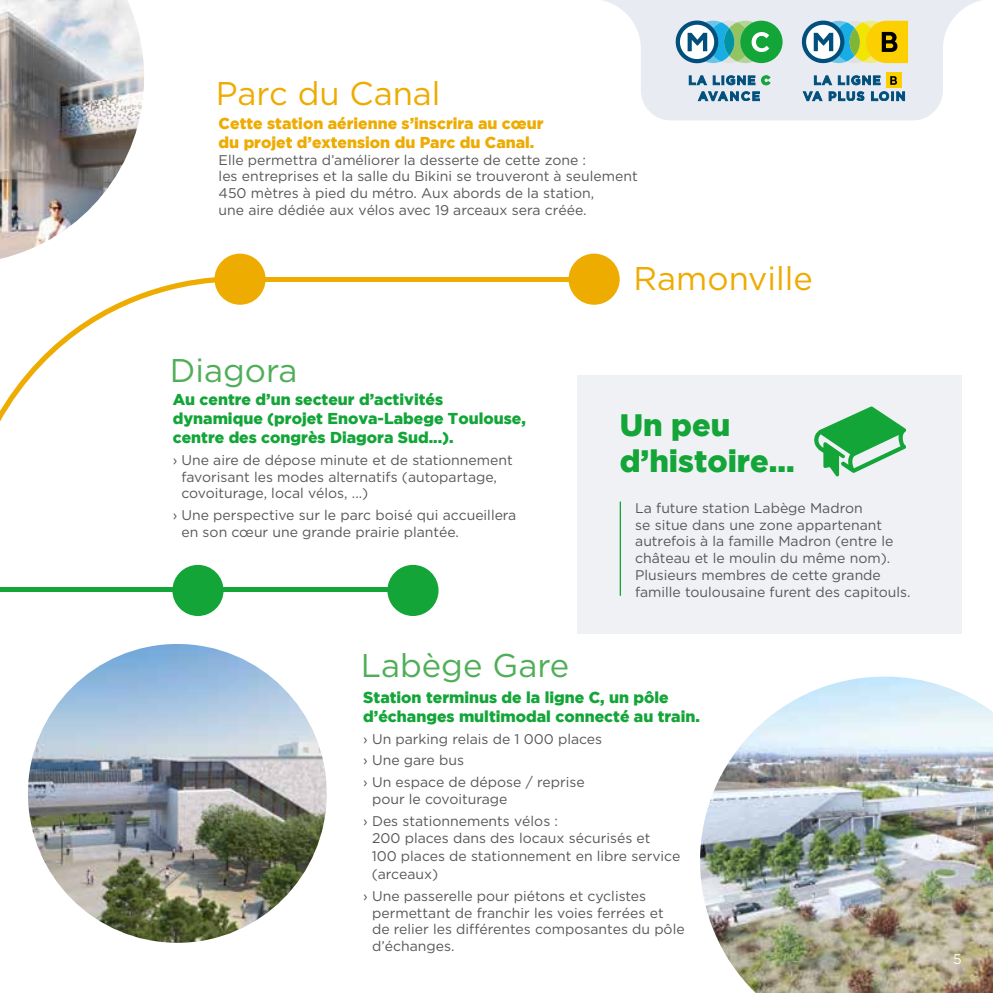
<style>
.page{position:relative;width:993px;height:993px;background:#fff}
.page>*{position:absolute;margin:0;border:0;box-sizing:border-box;transform-origin:0 0}
.t1{font:32.73px "Gotham";color:#eeab00}
.t2{font:32.73px "Gotham";color:#4fae57}
.t3{font:900 30.8px/35.9px "Gotham";color:#13a538}
.t4{font:900 15.75px/18.9px "Gotham";color:#13a538}
.t5{font:900 15.75px/18.9px "Gotham";color:#eeab00}
.t6{font:14px/16.8px "Gotham";color:#575756}
.t7{font:14px "Gotham";color:#fff}
</style>
<div class="page">
<img style="left:700px;top:676px;width:292px;height:316px">
<svg style="left:602px;top:0;width:379px;height:120px;fill:#e8ebf1"></svg>
<div style="left:885px;top:72px;width:16px;height:16px;background:#fbcf00"></div>
<svg style="left:890px;top:76px;width:6px;height:9px"></svg>
<svg style="left:801px;top:21px;width:106px;height:42px;background:#a9b76d"></svg>
<svg style="left:675px;top:21px;width:107px;height:42px"></svg>
<svg style="left:813px;top:76px;width:18px;height:9px"></svg>
<svg style="left:837px;top:75px;width:43px;height:10px"></svg>
<svg style="left:802px;top:91px;width:20px;height:10px"></svg>
<svg style="left:828px;top:91px;width:35px;height:10px"></svg>
<svg style="left:871px;top:91px;width:33px;height:10px"></svg>
<svg style="left:688px;top:76px;width:18px;height:9px"></svg>
<svg style="left:712px;top:75px;width:43px;height:10px"></svg>
<svg style="left:761px;top:75px;width:9px;height:10px"></svg>
<svg style="left:697px;top:91px;width:62px;height:10px"></svg>
<div style="left:214px;top:253px;width:51px;height:51px;background:#eeab00;border-radius:50%"></div>
<div style="left:0;top:586px;width:427px;height:5px;background:#13a538"></div>
<div style="left:172px;top:564px;width:51px;height:51px;background:#13a538;border-radius:50%"></div>
<div style="left:387px;top:564px;width:51px;height:51px;background:#13a538;border-radius:50%"></div>
<hr style="left:258px;top:277px;width:339px;height:4px;background:#eeab00">
<div style="left:568px;top:253px;width:51px;height:51px;background:#eeab00;border-radius:50%"></div>
<img style="left:0;top:0;width:144px;height:259px">
<div style="left:577px;top:375px;width:384px;height:258px;background:#eff1f5"></div>
<svg style="left:814px;top:406px;width:92px;height:70px"></svg>
<hr style="left:619px;top:501px;width:1px;height:94px;background:#16a438">
<img style="left:28px;top:643px;width:298px;height:299px;border-radius:149px">
<svg style="left:0;top:267px;width:240px;height:155px"></svg>
<h1 class="t1" style="left:216px;top:75px;width:226px">Parc du Canal</h1>
<p class="t5" style="left:218px;top:113px;width:326px">Cette station aérienne s’inscrira au cœur du projet d’extension du Parc du Canal.</p>
<p class="t6" style="left:218px;top:151px;width:420px">Elle permettra d’améliorer la desserte de cette zone :<br>les entreprises et la salle du Bikini se trouveront à seulement 450 mètres à pied du métro. Aux abords de la station,<br>une aire dédiée aux vélos avec 19 arceaux sera créée.</p>
<h1 class="t2" style="left:170px;top:352px;width:129px">Diagora</h1>
<p class="t4" style="left:173px;top:389px;width:354px">Au centre d’un secteur d’activités dynamique (projet Enova-Labege Toulouse, centre des congrès Diagora Sud...).</p>
<p class="t6" style="left:181px;top:451px;width:332px;text-indent:-9px">› Une aire de dépose minute et de stationnement favorisant les modes alternatifs (autopartage, covoiturage, local vélos, ...)</p>
<p class="t6" style="left:181px;top:506px;width:336px;text-indent:-9px">› Une perspective sur le parc boisé qui accueillera en son cœur une grande prairie plantée.</p>
<h1 class="t2" style="left:360px;top:647px;width:210px">Labège Gare</h1>
<h1 class="t1" style="left:633px;top:260px;width:181px">Ramonville</h1>
<h2 class="t3" style="left:619px;top:406px;width:176px">Un peu d’histoire…</h2>
<p class="t6" style="left:635px;top:499px;width:277px">La future station Labège Madron<br>se situe dans une zone appartenant autrefois à la famille Madron (entre le château et le moulin du même nom).<br>Plusieurs membres de cette grande famille toulousaine furent des capitouls.</p>
<p class="t4" style="left:363px;top:687px;width:338px">Station terminus de la ligne C, un pôle d’échanges multimodal connecté au train.</p>
<p class="t6" style="left:363px;top:727px;width:240px;line-height:21.7px">› Un parking relais de 1 000 places › Une gare bus<br>› Un espace de dépose / reprise</p>
<p class="t6" style="left:363px;top:787px;width:196px;line-height:21.7px;text-indent:9px">pour le covoiturage<br>› Des stationnements vélos :</p>
<p class="t6" style="left:371px;top:827px;width:310px;line-height:18.2px">200 places dans des locaux sécurisés et<br>100 places de stationnement en libre service (arceaux)</p>
<p class="t6" style="left:372px;top:886px;width:314px;text-indent:-9px">› Une passerelle pour piétons et cyclistes permettant de franchir les voies ferrées et de relier les différentes composantes du pôle d’échanges.</p>
<p class="t7" style="left:952px;top:951px;width:10px">5</p>
</div>
